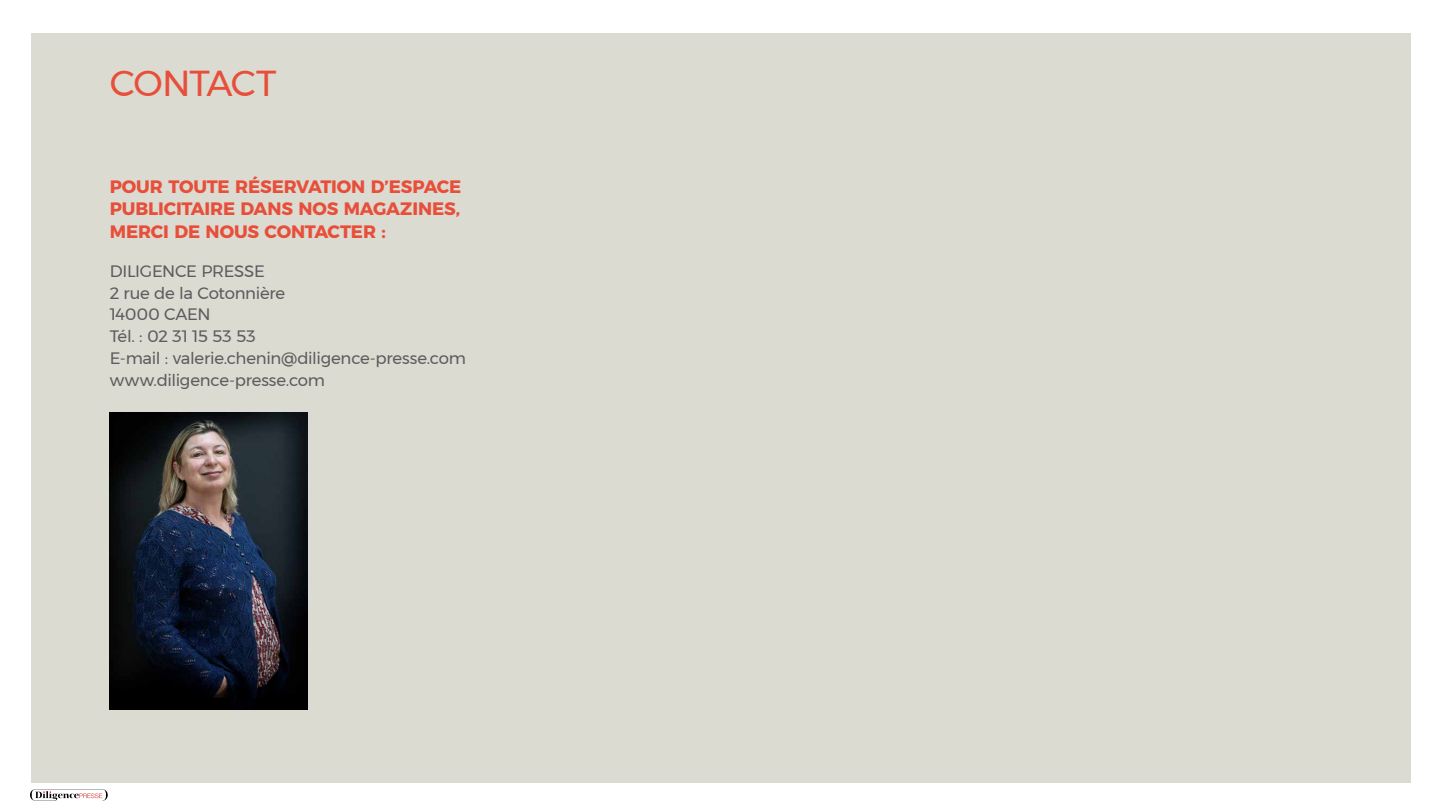
<style>
.page{position:relative;width:1440px;height:810px;background:#fff}
.page>*{position:absolute;margin:0;border:0;box-sizing:border-box;transform-origin:0 0}
.t1{font:36px "Montserrat";letter-spacing:-.035em;color:#e74f3a}
.t2{font:700 18px/22.5px "Montserrat";letter-spacing:-.01em;color:#e74f3a;text-align:justify}
.t3{font:16.5px/21.8px "Montserrat";letter-spacing:-.015em;color:#5d5d5f}
</style>
<div class="page">
<div style="left:31px;top:33px;width:1380px;height:750px;background:#dcdbd2"></div>
<svg style="left:30px;top:789px;width:78px;height:12px"></svg>
<img style="left:110px;top:412px;width:198px;height:298px">
<h1 class="t1" style="left:110px;top:55px;width:168px">CONTACT</h1>
<p class="t2" style="left:110px;top:174px;width:353px">POUR TOUTE RÉSERVATION D’ESPACE PUBLICITAIRE DANS NOS MAGAZINES, MERCI DE NOUS CONTACTER :</p>
<p class="t3" style="left:110px;top:260px;width:358px">DILIGENCE PRESSE<br>2 rue de la Cotonnière<br>14000 CAEN<br>Tél. : 02 31 15 53 53<br>E-mail : valerie.chenin@diligence-presse.com www.diligence-presse.com</p>
</div>
